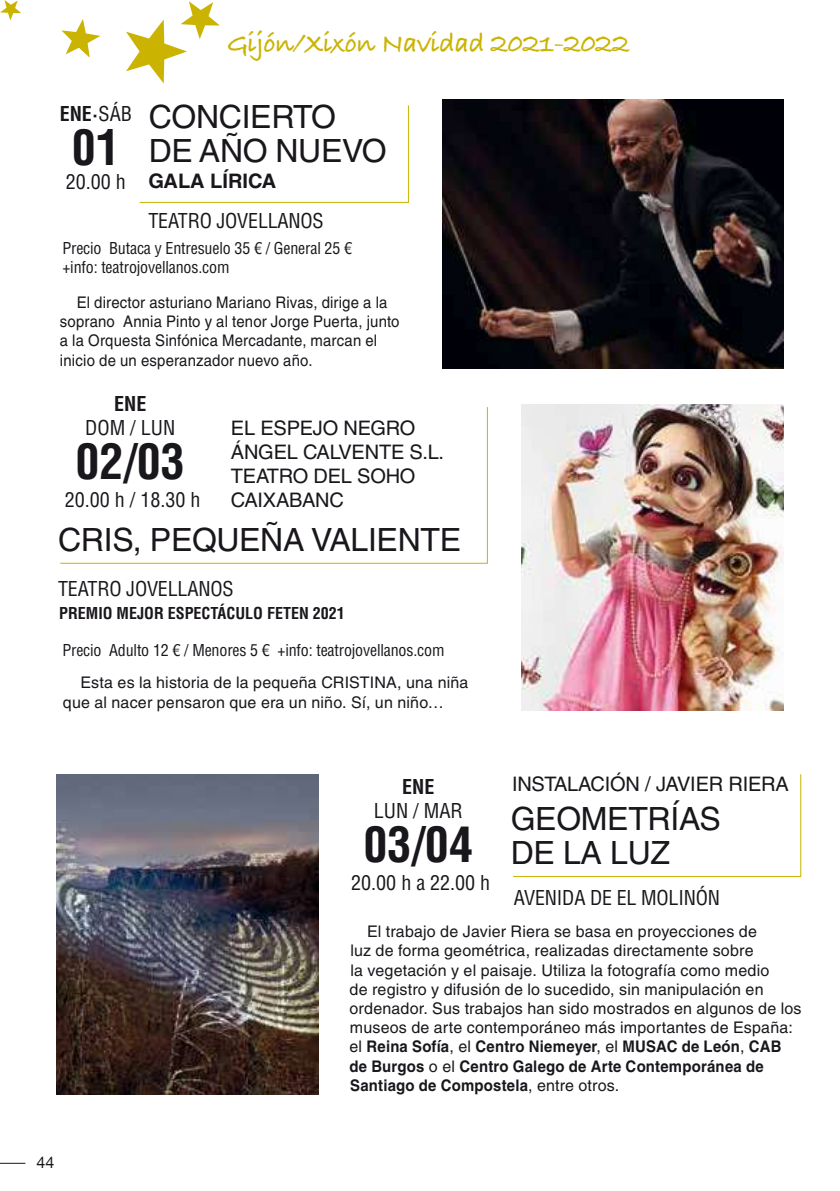
<style>
.page{position:relative;width:840px;height:1191px;background:#fff}
.page>*{position:absolute;margin:0;border:0;box-sizing:border-box;transform-origin:0 0}
.t1{font:700 condensed 48px "Helvetica LT Std";color:#1a171c}
.t2{font:32px/34px "Helvetica LT Std";letter-spacing:-.01em;color:#1a171c}
.t3{font:700 28px "Bradley Hand ITCTT";letter-spacing:-.015em;color:#cab301}
.t4{font:condensed 20px "Helvetica LT Std";letter-spacing:-.01em;color:#1a171c}
.t5{font:20px/24px "Helvetica LT Std";letter-spacing:-.01em;color:#1a171c}
.t6{font:700 condensed 20px "Helvetica LT Std";color:#1a171c}
.t7{font:700 20px "Helvetica LT Std";color:#1a171c}
.t8{font:16px/19.2px "Helvetica LT Std";letter-spacing:.015em;color:#1a171c}
.t9{font:16px/19.2px "Helvetica LT Std";letter-spacing:.015em;color:#1a171c;scale:.93 1}
.t10{font:condensed 16px/19.2px "Helvetica LT Std";letter-spacing:-.01em;color:#1a171c}
.t11{font:700 condensed 16px "Helvetica LT Std";color:#1a171c}
.t12{font:16px "Helvetica Neue";color:#1a171c}
.s1{font-weight:400}
.s2{font-weight:700}
</style>
<div class="page">
<svg style="left:61px;top:19px;width:39px;height:39px"></svg>
<svg style="left:126px;top:1px;width:94px;height:83px"></svg>
<svg style="left:0;top:0;width:21px;height:20px"></svg>
<svg style="left:0;top:1162px;width:25px;height:1px"></svg>
<img style="left:442px;top:100px;width:340px;height:268px">
<img style="left:521px;top:404px;width:261px;height:306px">
<img style="left:57px;top:774px;width:261px;height:320px">
<svg style="left:139px;top:105px;width:270px;height:98px"></svg>
<svg style="left:60px;top:407px;width:428px;height:157px"></svg>
<svg style="left:513px;top:774px;width:288px;height:103px"></svg>
<p class="t6" style="left:60px;top:101px;width:74px">ENE·<span class="s1">SÁB</span></p>
<h1 class="t1" style="left:72px;top:118px;width:49px">01</h1>
<p class="t4" style="left:66px;top:169px;width:61px">20.00 h</p>
<h3 class="t3" style="left:227px;top:22px;width:404px">Gijón/Xixón Navidad 2021-2022</h3>
<h2 class="t2" style="left:149px;top:100px;width:239px">CONCIERTO<br>DE AÑO NUEVO</h2>
<p class="t7" style="left:148px;top:169px;width:129px">GALA LÍRICA</p>
<p class="t4" style="left:148px;top:208px;width:177px">TEATRO JOVELLANOS</p>
<p class="t10" style="left:62px;top:238px;width:291px">Precio Butaca y Entresuelo 35 € / General 25 € +info: teatrojovellanos.com</p>
<p class="t9" style="left:60px;top:293px;width:366px;text-indent:17px">El director asturiano Mariano Rivas, dirige a la soprano Annia Pinto y al tenor Jorge Puerta, junto a la Orquesta Sinfónica Mercadante, marcan el inicio de un esperanzador nuevo año.</p>
<p class="t6" style="left:114px;top:391px;width:34px">ENE</p>
<p class="t4" style="left:85px;top:415px;width:91px">DOM / LUN</p>
<h1 class="t1" style="left:75px;top:431px;width:111px">02/03</h1>
<p class="t4" style="left:65px;top:487px;width:137px">20.00 h / 18.30 h</p>
<p class="t5" style="left:231px;top:416px;width:215px">EL ESPEJO NEGRO<br>ÁNGEL CALVENTE S.L.<br>TEATRO DEL SOHO<br>CAIXABANC</p>
<h2 class="t2" style="left:58px;top:522px;width:404px">CRIS, PEQUEÑA VALIENTE</h2>
<p class="t4" style="left:58px;top:576px;width:177px">TEATRO JOVELLANOS</p>
<p class="t11" style="left:59px;top:602px;width:287px">PREMIO MEJOR ESPECTÁCULO FETEN 2021</p>
<p class="t10" style="left:62px;top:640px;width:383px">Precio Adulto 12 € / Menores 5 € +info: teatrojovellanos.com</p>
<p class="t8" style="left:63px;top:673px;width:407px;text-indent:18px">Esta es la historia de la pequeña CRISTINA, una niña que al nacer pensaron que era un niño. Sí, un niño…</p>
<p class="t6" style="left:402px;top:774px;width:34px">ENE</p>
<p class="t4" style="left:373px;top:798px;width:90px">LUN / MAR</p>
<h1 class="t1" style="left:363px;top:815px;width:111px">03/04</h1>
<p class="t4" style="left:351px;top:870px;width:140px">20.00 h a 22.00 h</p>
<p class="t5" style="left:511px;top:772px;width:278px">INSTALACIÓN / JAVIER RIERA</p>
<h2 class="t2" style="left:510px;top:802px;width:212px">GEOMETRÍAS<br>DE LA LUZ</h2>
<p class="t4" style="left:513px;top:885px;width:207px">AVENIDA DE EL MOLINÓN</p>
<p class="t12" style="left:36px;top:1150px;width:19px">44</p>
<p class="t8" style="left:349px;top:922px;width:453px;text-indent:18px">El trabajo de Javier Riera se basa en proyecciones de<br>luz de forma geométrica, realizadas directamente sobre<br>la vegetación y el paisaje. Utiliza la fotografía como medio<br>de registro y difusión de lo sucedido, sin manipulación en ordenador. Sus trabajos han sido mostrados en algunos de los museos de arte contemporáneo más importantes de España: el <span class="s2">Reina Sofía</span>, el <span class="s2">Centro Niemeyer</span>, el <span class="s2">MUSAC de León</span>, <span class="s2">CAB de Burgos</span> o el <span class="s2">Centro Galego de Arte Contemporánea de Santiago de Compostela</span>, entre otros.</p>
</div>
